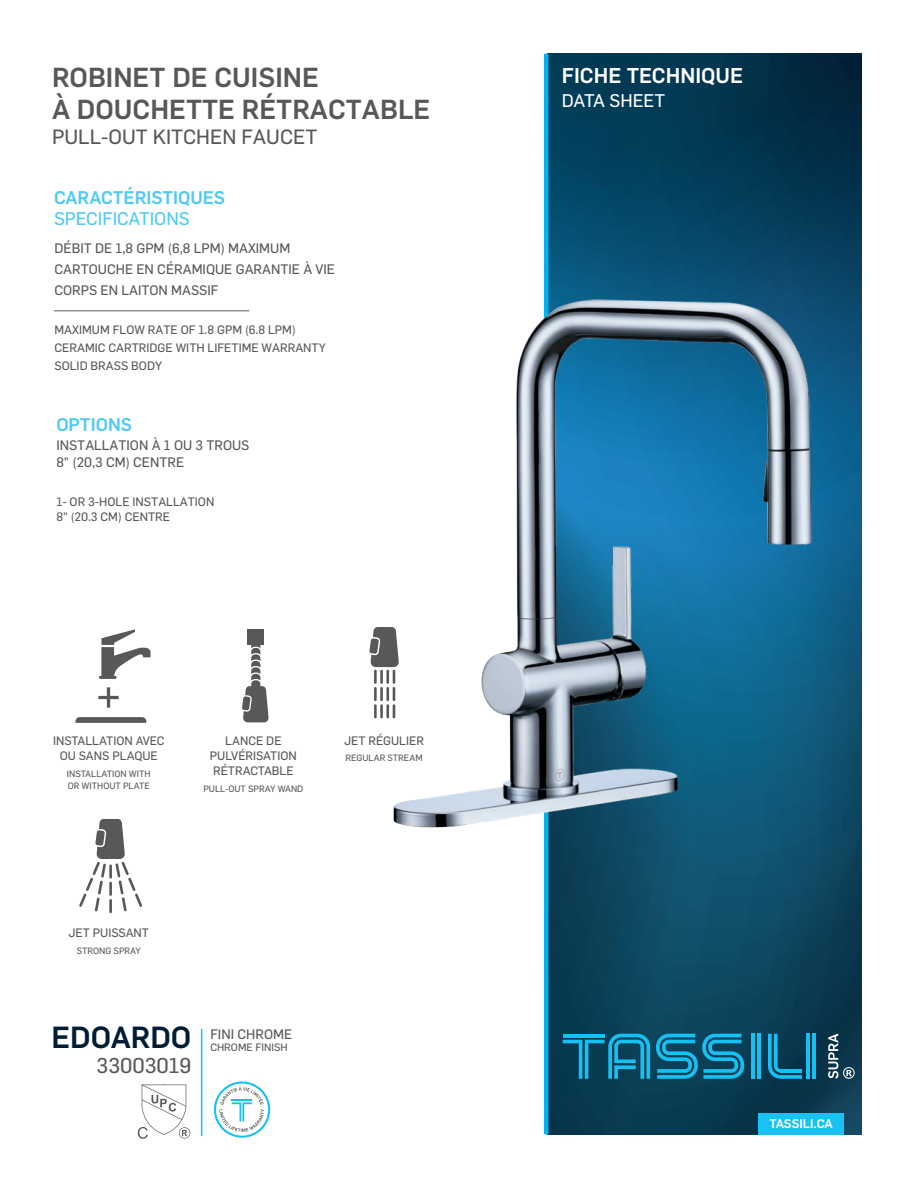
<style>
.page{position:relative;width:918px;height:1188px;background:#fff}
.page>*{position:absolute;margin:0;border:0;box-sizing:border-box;transform-origin:0 0}
.t1{font:500 30px "Flama";color:#001d34}
.t2{font:500 27px/32.4px "Flama";color:#57585a}
.t3{font:500 21px "Flama";color:#fff}
.t4{font:21px "Flama Basic";color:#57585a}
.t5{font:20.25px "Flama Basic";color:#57585a}
.t6{font:500 18px "Flama";color:#51caf5}
.t7{font:18px "Flama Basic";color:#51caf5}
.t8{font:18px "Flama Basic";color:#fff}
.t9{font:13.5px/21px "Flama Basic";color:#57585a}
.t10{font:500 12.45px "Flama";letter-spacing:-.005em;color:#fff}
.t11{font:12px/15px "Flama Basic";color:#57585a}
.t12{font:10.5px "Flama Basic";color:#57585a}
.t13{font:9px/12px "Flama Basic";color:#57585a}
</style>
<div class="page">
<svg style="left:548px;top:54px;width:314px;height:1080px;background:#073f5a"></svg>
<hr style="left:544px;top:54px;width:4px;height:1080px;background:#00b3ef">
<hr style="left:751px;top:1034px;width:4px;height:45px;background:#15c0f2">
<hr style="left:757px;top:1034px;width:4px;height:45px;background:#15c0f2">
<hr style="left:806px;top:1034px;width:4px;height:45px;background:#15c0f2">
<hr style="left:812px;top:1034px;width:4px;height:45px;background:#15c0f2">
<svg style="left:768px;top:1034px;width:34px;height:45px;background:#0c6281"></svg>
<svg style="left:563px;top:1034px;width:87px;height:45px;background:#0d6d8e"></svg>
<svg style="left:656px;top:1034px;width:88px;height:45px;background:#0f7a9e"></svg>
<svg style="left:828px;top:1034px;width:27px;height:45px"></svg>
<div style="left:758px;top:1113px;width:85px;height:21px;background:#1ac1f3"></div>
<svg style="left:214px;top:1081px;width:56px;height:57px"></svg>
<hr style="left:201px;top:1029px;width:1px;height:107px;background:#15c0f2">
<hr style="left:54px;top:311px;width:195px;height:1px;background:#57585a">
<img style="left:374px;top:270px;width:477px;height:618px">
<div style="left:247px;top:629px;width:17px;height:15px;background:#57585a"></div>
<svg style="left:242px;top:644px;width:27px;height:78px"></svg>
<svg style="left:99px;top:629px;width:52px;height:50px"></svg>
<svg style="left:98px;top:687px;width:21px;height:21px"></svg>
<svg style="left:76px;top:717px;width:70px;height:6px"></svg>
<hr style="left:109px;top:899px;width:3px;height:14px;background:#57585a">
<svg style="left:79px;top:819px;width:63px;height:93px"></svg>
<svg style="left:369px;top:627px;width:30px;height:91px"></svg>
<svg style="left:138px;top:1085px;width:52px;height:54px"></svg>
<h2 class="t2" style="left:52px;top:59px;width:380px">ROBINET DE CUISINE<br>À DOUCHETTE RÉTRACTABLE</h2>
<h3 class="t5" style="left:52px;top:122px;width:267px">PULL-OUT KITCHEN FAUCET</h3>
<h3 class="t6" style="left:54px;top:184px;width:173px">CARACTÉRISTIQUES</h3>
<h3 class="t7" style="left:54px;top:206px;width:137px">SPECIFICATIONS</h3>
<p class="t9" style="left:55px;top:237px;width:282px">DÉBIT DE 1,8 GPM (6,8 LPM) MAXIMUM<br>CARTOUCHE EN CÉRAMIQUE GARANTIE À VIE<br>CORPS EN LAITON MASSIF</p>
<p class="t11" style="left:55px;top:320px;width:273px;line-height:18px">MAXIMUM FLOW RATE OF 1.8 GPM (6.8 LPM)<br>CERAMIC CARTRIDGE WITH LIFETIME WARRANTY<br>SOLID BRASS BODY</p>
<h3 class="t6" style="left:56px;top:411px;width:77px">OPTIONS</h3>
<p class="t9" style="left:56px;top:436px;width:195px;line-height:16.5px">INSTALLATION À 1 OU 3 TROUS<br>8" (20,3 CM) CENTRE</p>
<p class="t11" style="left:56px;top:493px;width:160px">1- OR 3-HOLE INSTALLATION<br>8" (20.3 CM) CENTRE</p>
<p class="t11" style="left:53px;top:733px;width:113px;text-align:center">INSTALLATION AVEC<br>OU SANS PLAQUE</p>
<p class="t13" style="left:67px;top:767px;width:85px">INSTALLATION WITH<br>OR WITHOUT PLATE</p>
<p class="t11" style="left:210px;top:733px;width:89px;text-align:center">LANCE DE<br>PULVÉRISATION<br>RÉTRACTABLE</p>
<p class="t13" style="left:203px;top:782px;width:101px">PULL-OUT SPRAY WAND</p>
<p class="t11" style="left:344px;top:732px;width:81px">JET RÉGULIER</p>
<p class="t13" style="left:346px;top:752px;width:79px">REGULAR STREAM</p>
<p class="t11" style="left:69px;top:925px;width:82px">JET PUISSANT</p>
<p class="t13" style="left:77px;top:944px;width:66px">STRONG SPRAY</p>
<h1 class="t1" style="left:52px;top:1016px;width:141px">EDOARDO</h1>
<p class="t9" style="left:210px;top:1023px;width:83px">FINI CHROME</p>
<p class="t12" style="left:210px;top:1040px;width:79px">CHROME FINISH</p>
<h3 class="t4" style="left:97px;top:1050px;width:96px">33003019</h3>
<h3 class="t3" style="left:562px;top:60px;width:183px">FICHE TECHNIQUE</h3>
<h3 class="t8" style="left:562px;top:88px;width:105px">DATA SHEET</h3>
<p class="t10" style="left:769px;top:1115px;width:65px">TASSILI.CA</p>
</div>
